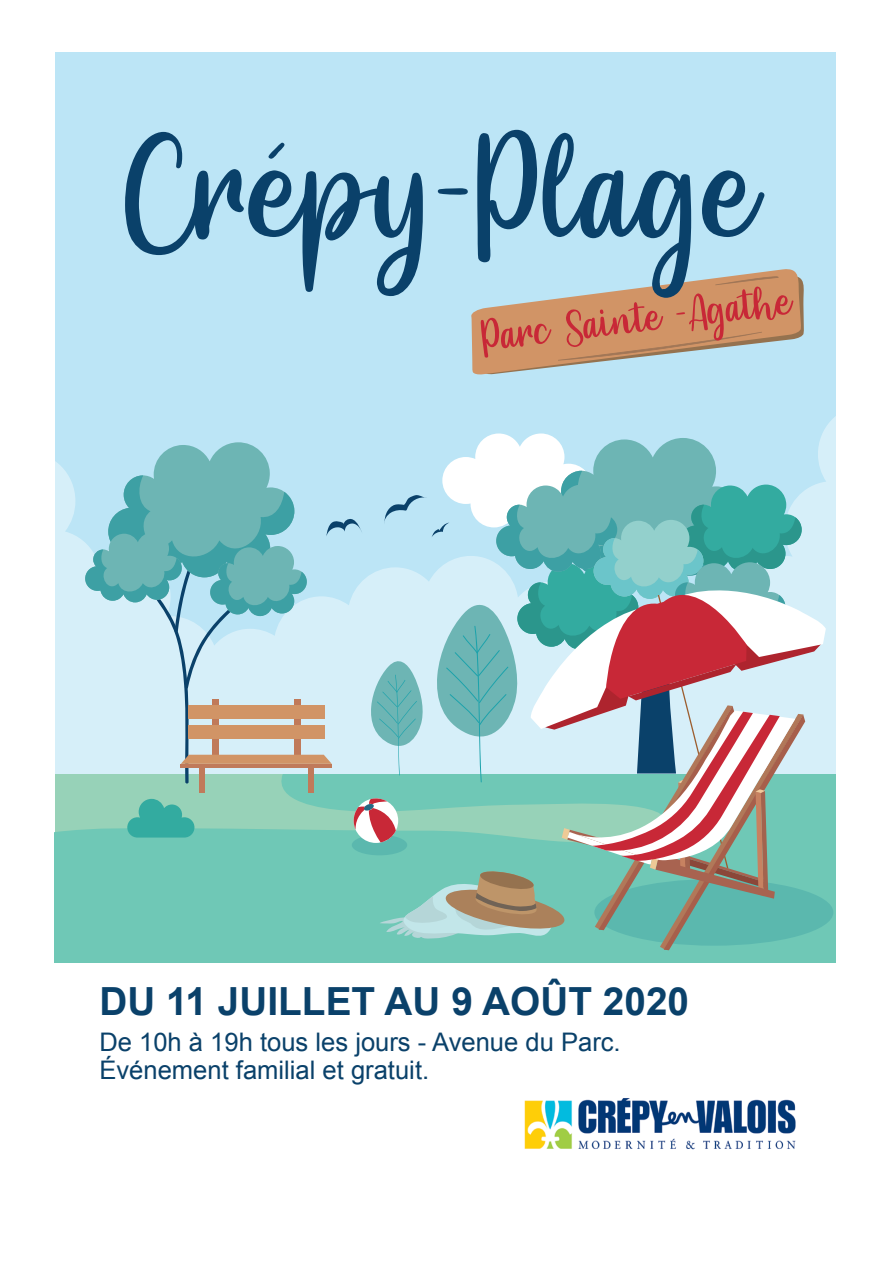
<style>
.page{position:relative;width:893px;height:1263px;background:#fff}
.page>*{position:absolute;margin:0;border:0;box-sizing:border-box;transform-origin:0 0}
.t1{font:189.75px "Hello Darling";color:#0a416a}
.t2{font:55.8px "Hello Darling";color:#c82837}
.t3{font:700 38.85px "Arial";color:#0a416a}
.t4{font:25.65px/28px "Arial";color:#0a416a}
</style>
<div class="page">
<div style="left:55px;top:52px;width:781px;height:1112px;background:#bce5f6"></div>
<svg style="left:55px;top:416px;width:781px;height:358px"></svg>
<svg style="left:55px;top:774px;width:781px;height:189px;background:#73c8b6"></svg>
<div style="left:55px;top:963px;width:781px;height:242px;background:#fff"></div>
<svg style="left:85px;top:433px;width:741px;height:517px;background:#9ec8c6"></svg>
<svg style="left:471px;top:269px;width:333px;height:106px"></svg>
<img style="left:524px;top:1098px;width:272px;height:52px">
<h1 class="t1" style="left:119px;top:103px;width:640px">Crépy-Plage</h1>
<h2 class="t2" style="left:477px;top:312px;width:315px;rotate:-7deg">Parc Sainte -Agathe</h2>
<h3 class="t3" style="left:99px;top:974px;width:591px">DU 11 JUILLET AU 9 AOÛT 2020</h3>
<p class="t4" style="left:99px;top:1028px;width:523px">De 10h à 19h tous les jours - Avenue du Parc.<br>Événement familial et gratuit.</p>
</div>
